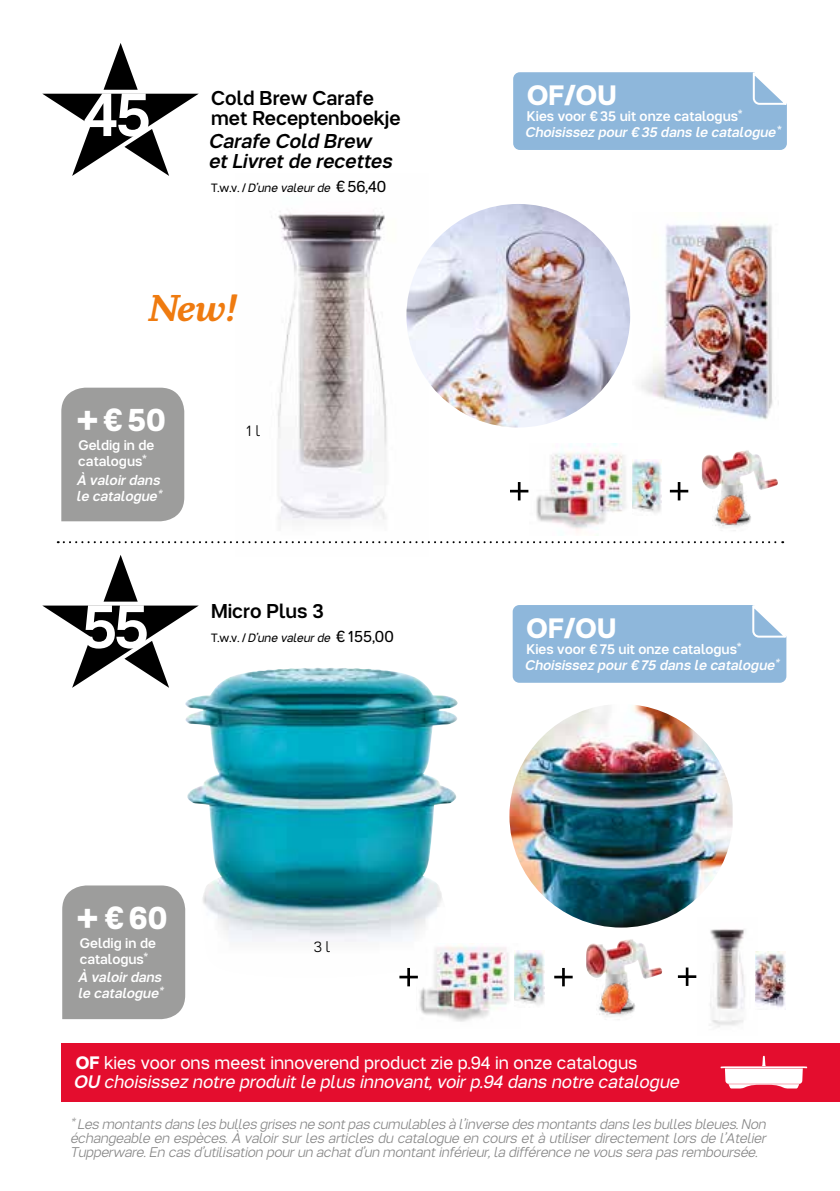
<style>
.page{position:relative;width:840px;height:1191px;background:#fff}
.page>*{position:absolute;margin:0;border:0;box-sizing:border-box;transform-origin:0 0}
.t1{font:500 61.8px "Tupper PRO";color:#fff}
.t2{font:500 46px "Tupper PRO";color:#fff}
.t3{font:italic 700 37.2px "Tupper Serif";color:#ef7b10}
.t4{font:700 32px "Tupper PRO";color:#fff}
.t5{font:700 28px "Tupper PRO";letter-spacing:.01em;color:#fff}
.t6{font:500 20px/20px "Tupper PRO";color:#000}
.t7{font:500 20px/20px "Tupper PR Oitalic";color:#000}
.t8{font:18px "Tupper PR Oitalic";color:#fff}
.t9{font:18px "Tupper PRO";color:#fff}
.t10{font:300 15px "Tupper PRO";color:#000}
.t11{font:300 14px/14px "Tupper PR Oitalic";letter-spacing:-.005em;color:#878787;text-align:justify}
.t12{font:500 14px/16px "Tupper PR Oitalic";color:#fff}
.t13{font:500 14px/16px "Tupper PRO";color:#fff}
.t14{font:12px "Tupper PR Oitalic";color:#000}
.s1{font-family:"Tupper PRO"}
.s2{font-family:"Tupper PRO";font-size:16px}
.s3{font-weight:700}
.s4{font-weight:500}
</style>
<div class="page">
<img style="left:509px;top:705px;width:223px;height:222px">
<img style="left:185px;top:668px;width:271px;height:310px">
<img style="left:236px;top:210px;width:187px;height:334px">
<img style="left:406px;top:204px;width:223px;height:223px;border-radius:112px">
<svg style="left:42px;top:43px;width:157px;height:133px"></svg>
<div style="left:513px;top:72px;width:274px;height:78px;background:#8eb7db"></div>
<div style="left:512px;top:605px;width:275px;height:78px;background:#8eb7db"></div>
<div style="left:62px;top:885px;width:123px;height:134px;background:#9d9d9c"></div>
<div style="left:61px;top:388px;width:123px;height:133px;background:#9d9d9c"></div>
<div style="left:62px;top:1043px;width:777px;height:58px;background:#e40d2e"></div>
<svg style="left:720px;top:1055px;width:86px;height:33px"></svg>
<svg style="left:42px;top:555px;width:157px;height:133px"></svg>
<svg style="left:58px;top:541px;width:724px;height:2px"></svg>
<img style="left:701px;top:450px;width:57px;height:81px">
<img style="left:711px;top:491px;width:38px;height:37px">
<svg style="left:669px;top:482px;width:19px;height:18px"></svg>
<svg style="left:510px;top:482px;width:18px;height:18px"></svg>
<img style="left:536px;top:443px;width:90px;height:89px">
<img style="left:632px;top:459px;width:29px;height:54px">
<img style="left:697px;top:917px;width:59px;height:110px">
<svg style="left:677px;top:967px;width:19px;height:19px"></svg>
<img style="left:586px;top:939px;width:56px;height:81px">
<img style="left:596px;top:979px;width:37px;height:38px">
<svg style="left:554px;top:968px;width:18px;height:18px"></svg>
<img style="left:416px;top:943px;width:93px;height:79px">
<img style="left:755px;top:952px;width:30px;height:57px">
<img style="left:514px;top:950px;width:29px;height:55px">
<img style="left:641px;top:223px;width:132px;height:197px">
<svg style="left:399px;top:968px;width:18px;height:18px"></svg>
<h1 class="t1" style="left:83px;top:65px;width:70px">45</h1>
<h3 class="t5" style="left:527px;top:73px;width:91px">OF/OU</h3>
<h3 class="t6" style="left:211px;top:87px;width:191px">Cold Brew Carafe met Receptenboekje</h3>
<h3 class="t7" style="left:211px;top:130px;width:185px">Carafe Cold Brew et Livret de recettes</h3>
<p class="t14" style="left:211px;top:178px;width:176px"><span class="s1">T.w.v. /</span> D’une valeur de <span class="s2">€56,40</span></p>
<p class="t13" style="left:526px;top:107px;width:217px">Kies voor €35 uit onze catalogus*</p>
<p class="t12" style="left:526px;top:123px;width:256px">Choisissez pour €35 dans le catalogue<span class="s1">*</span></p>
<h3 class="t3" style="left:149px;top:284px;width:90px">New!</h3>
<h3 class="t4" style="left:102px;top:394px;width:65px">€50</h3>
<p class="t13" style="left:78px;top:436px;width:78px">Geldig in de catalogus*</p>
<p class="t12" style="left:78px;top:471px;width:86px">À valoir dans le catalogue*</p>
<h2 class="t2" style="left:77px;top:381px;width:22px">+</h2>
<p class="t10" style="left:246px;top:419px;width:16px">1 l</p>
<h1 class="t1" style="left:82px;top:576px;width:69px">55</h1>
<h3 class="t6" style="left:211px;top:600px;width:114px">Micro Plus 3</h3>
<p class="t14" style="left:211px;top:627px;width:184px"><span class="s1">T.w.v. /</span> D’une valeur de <span class="s2">€155,00</span></p>
<h3 class="t4" style="left:104px;top:891px;width:65px">€60</h3>
<p class="t13" style="left:80px;top:933px;width:78px">Geldig in de catalogus*</p>
<p class="t12" style="left:80px;top:968px;width:86px">À valoir dans le catalogue*</p>
<h2 class="t2" style="left:77px;top:879px;width:22px">+</h2>
<p class="t10" style="left:313px;top:934px;width:18px">3 l</p>
<h3 class="t5" style="left:526px;top:605px;width:91px">OF/OU</h3>
<p class="t13" style="left:526px;top:640px;width:216px">Kies voor €75 uit onze catalogus*</p>
<p class="t12" style="left:526px;top:656px;width:255px">Choisissez pour €75 dans le catalogue*</p>
<p class="t9" style="left:76px;top:1047px;width:563px"><span class="s3">OF</span> kies voor ons meest innoverend product zie p.94 in onze catalogus</p>
<p class="t8" style="left:76px;top:1067px;width:607px"><span class="s4">OU</span> choisissez notre produit le plus innovant, voir p.94 dans notre catalogue</p>
<p class="t11" style="left:72px;top:1115px;width:696px">* Les montants dans les bulles grises ne sont pas cumulables à l’inverse des montants dans les bulles bleues. Non échangeable en espèces. À valoir sur les articles du catalogue en cours et à utiliser directement lors de l’Atelier Tupperware. En cas d’utilisation pour un achat d’un montant inférieur, la différence ne vous sera pas remboursée.</p>
</div>
